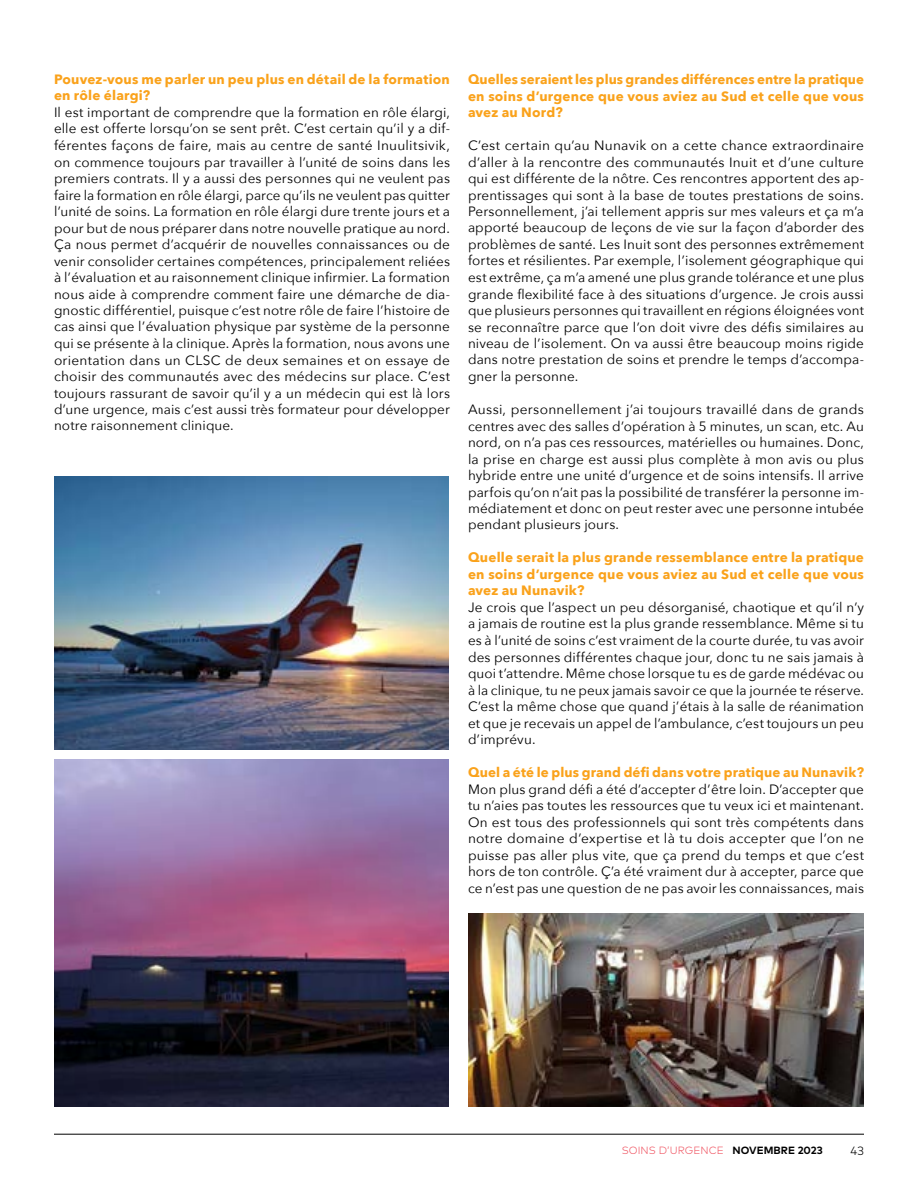
<style>
.page{position:relative;width:918px;height:1188px;background:#fff}
.page>*{position:absolute;margin:0;border:0;box-sizing:border-box;transform-origin:0 0}
.t1{font:13.5px/16.5px "Avenir Next";letter-spacing:.01em;color:#000;text-align:justify}
.t2{font:700 13.5px/16.5px "Avenir Next";letter-spacing:.015em;color:#faa21b;text-align:justify}
.t3{font:300 12px "Mark Pro";color:#000}
.t4{font:300 10.5px "Mark Pro";letter-spacing:.005em;color:#f05865}
.s1{font-weight:700;color:#000}
</style>
<div class="page">
<hr style="left:54px;top:1134px;width:810px;height:1px;background:#000">
<img style="left:54px;top:476px;width:395px;height:273px">
<img style="left:469px;top:913px;width:395px;height:194px">
<img style="left:54px;top:760px;width:395px;height:347px">
<p class="t2" style="left:54px;top:71px;width:397px">Pouvez-vous me parler un peu plus en détail de la formation en rôle élargi?</p>
<p class="t1" style="left:54px;top:103px;width:398px">Il est important de comprendre que la formation en rôle élargi, elle est offerte lorsqu’on se sent prêt. C’est certain qu’il y a dif&shy;férentes façons de faire, mais au centre de santé Inuulitsivik, on commence toujours par travailler à l’unité de soins dans les premiers contrats. Il y a aussi des personnes qui ne veulent pas faire la formation en rôle élargi, parce qu’ils ne veulent pas quitter l’unité de soins. La formation en rôle élargi dure trente jours et a pour but de nous préparer dans notre nouvelle pratique au nord.<br>Ça nous permet d’acquérir de nouvelles connaissances ou de venir consolider certaines compétences, principalement reliées à l’évaluation et au raisonnement clinique infirmier. La formation nous aide à comprendre comment faire une démarche de dia&shy;gnostic différentiel, puisque c’est notre rôle de faire l’histoire de cas ainsi que l’évaluation physique par système de la personne qui se présente à la clinique. Après la formation, nous avons une orientation dans un CLSC de deux semaines et on essaye de choisir des communautés avec des médecins sur place. C’est toujours rassurant de savoir qu’il y a un médecin qui est là lors d’une urgence, mais c’est aussi très formateur pour développer notre raisonnement clinique.</p>
<p class="t2" style="left:468px;top:71px;width:398px">Quelles seraient les plus grandes différences entre la pratique en soins d’urgence que vous aviez au Sud et celle que vous avez au Nord?</p>
<p class="t1" style="left:468px;top:136px;width:398px">C’est certain qu’au Nunavik on a cette chance extraordinaire d’aller à la rencontre des communautés Inuit et d’une culture qui est différente de la nôtre. Ces rencontres apportent des ap&shy;prentissages qui sont à la base de toutes prestations de soins.<br>Personnellement, j’ai tellement appris sur mes valeurs et ça m’a apporté beaucoup de leçons de vie sur la façon d’aborder des problèmes de santé. Les Inuit sont des personnes extrêmement fortes et résilientes. Par exemple, l’isolement géographique qui est extrême, ça m’a amené une plus grande tolérance et une plus grande flexibilité face à des situations d’urgence. Je crois aussi que plusieurs personnes qui travaillent en régions éloignées vont se reconnaître parce que l’on doit vivre des défis similaires au niveau de l’isolement. On va aussi être beaucoup moins rigide dans notre prestation de soins et prendre le temps d’accompa&shy;gner la personne.</p>
<p class="t1" style="left:468px;top:400px;width:398px">Aussi, personnellement j’ai toujours travaillé dans de grands centres avec des salles d’opération à 5 minutes, un scan, etc. Au nord, on n’a pas ces ressources, matérielles ou humaines. Donc, la prise en charge est aussi plus complète à mon avis ou plus hybride entre une unité d’urgence et de soins intensifs. Il arrive parfois qu’on n’ait pas la possibilité de transférer la personne im&shy;médiatement et donc on peut rester avec une personne intubée pendant plusieurs jours.</p>
<p class="t2" style="left:468px;top:549px;width:398px">Quelle serait la plus grande ressemblance entre la pratique en soins d’urgence que vous aviez au Sud et celle que vous avez au Nunavik?</p>
<p class="t1" style="left:468px;top:598px;width:398px">Je crois que l’aspect un peu désorganisé, chaotique et qu’il n’y a jamais de routine est la plus grande ressemblance. Même si tu es à l’unité de soins c’est vraiment de la courte durée, tu vas avoir des personnes différentes chaque jour, donc tu ne sais jamais à quoi t’attendre. Même chose lorsque tu es de garde médévac ou à la clinique, tu ne peux jamais savoir ce que la journée te réserve.<br>C’est la même chose que quand j’étais à la salle de réanimation et que je recevais un appel de l’ambulance, c’est toujours un peu d’imprévu.</p>
<p class="t2" style="left:468px;top:764px;width:397px">Quel a été le plus grand défi dans votre pratique au Nunavik?</p>
<p class="t1" style="left:468px;top:780px;width:398px">Mon plus grand défi a été d’accepter d’être loin. D’accepter que tu n’aies pas toutes les ressources que tu veux ici et maintenant.<br>On est tous des professionnels qui sont très compétents dans notre domaine d’expertise et là tu dois accepter que l’on ne puisse pas aller plus vite, que ça prend du temps et que c’est hors de ton contrôle. Ç’a été vraiment dur à accepter, parce que ce n’est pas une question de ne pas avoir les connaissances, mais</p>
<p class="t4" style="left:622px;top:1143px;width:203px">SOINS D’URGENCE <span class="s1">NOVEMBRE 2023</span></p>
<p class="t3" style="left:851px;top:1141px;width:15px">43</p>
</div>
